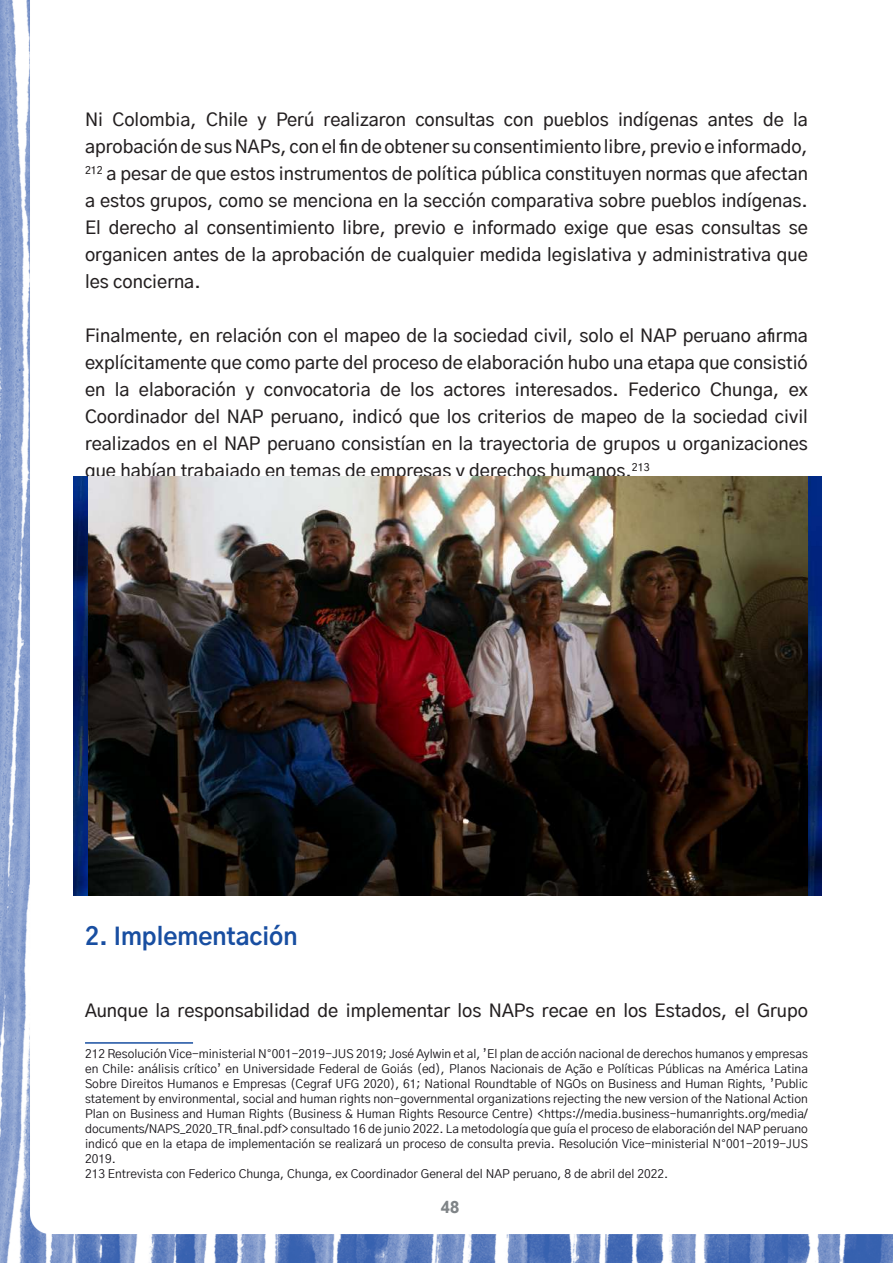
<style>
.page{position:relative;width:893px;height:1263px;background:#fff}
.page>*{position:absolute;margin:0;border:0;box-sizing:border-box;transform-origin:0 0}
.t1{font:700 24px "Gothic A1";color:#184ea1}
.t2{font:500 18px/27px "Gothic A1";color:#231f20;text-align:justify}
.t3{font:900 15px "Gothic A1";color:#7f8487}
.t4{font:12px/15px "Gothic A1";color:#171419}
</style>
<div class="page">
<img style="left:0;top:0;width:893px;height:1263px">
<img style="left:73px;top:477px;width:749px;height:418px">
<hr style="left:85px;top:1042px;width:108px;height:2px;background:#184ea1">
<img style="left:88px;top:477px;width:719px;height:418px">
<p class="t2" style="left:85px;top:105px;width:724px">Ni Colombia, Chile y Perú realizaron consultas con pueblos indígenas antes de la aprobación de sus NAPs, con el fin de obtener su consentimiento libre, previo e informado, <sup>212</sup> a pesar de que estos instrumentos de política pública constituyen normas que afectan a estos grupos, como se menciona en la sección comparativa sobre pueblos indígenas.<br>El derecho al consentimiento libre, previo e informado exige que esas consultas se organicen antes de la aprobación de cualquier medida legislativa y administrativa que les concierna.</p>
<p class="t2" style="left:85px;top:321px;width:724px">Finalmente, en relación con el mapeo de la sociedad civil, solo el NAP peruano afirma explícitamente que como parte del proceso de elaboración hubo una etapa que consistió en la elaboración y convocatoria de los actores interesados. Federico Chunga, ex Coordinador del NAP peruano, indicó que los criterios de mapeo de la sociedad civil realizados en el NAP peruano consistían en la trayectoria de grupos u organizaciones que habían trabajado en temas de empresas y derechos humanos.<sup>213</sup></p>
<h1 class="t1" style="left:85px;top:917px;width:214px">2. Implementación</h1>
<p class="t2" style="left:85px;top:996px;width:724px">Aunque la responsabilidad de implementar los NAPs recae en los Estados, el Grupo</p>
<p class="t4" style="left:85px;top:1046px;width:724px">212 Resolución Vice-ministerial N°001-2019-JUS 2019; José Aylwin et al, ’El plan de acción nacional de derechos humanos y empresas en Chile: análisis crítico’ en Universidade Federal de Goiás (ed), Planos Nacionais de Ação e Políticas Públicas na América Latina Sobre Direitos Humanos e Empresas (Cegraf UFG 2020), 61; National Roundtable of NGOs on Business and Human Rights, ’Public statement by environmental, social and human rights non-governmental organizations rejecting the new version of the National Action Plan on Business and Human Rights (Business &amp; Human Rights Resource Centre) &lt;https://media.business-humanrights.org/media/ documents/NAPS_2020_TR_final.pdf&gt; consultado 16 de junio 2022. La metodología que guía el proceso de elaboración del NAP peruano indicó que en la etapa de implementación se realizará un proceso de consulta previa. Resolución Vice-ministerial N°001-2019-JUS 2019.<br>213 Entrevista con Federico Chunga, Chunga, ex Coordinador General del NAP peruano, 8 de abril del 2022.</p>
<p class="t3" style="left:441px;top:1195px;width:20px">48</p>
</div>
